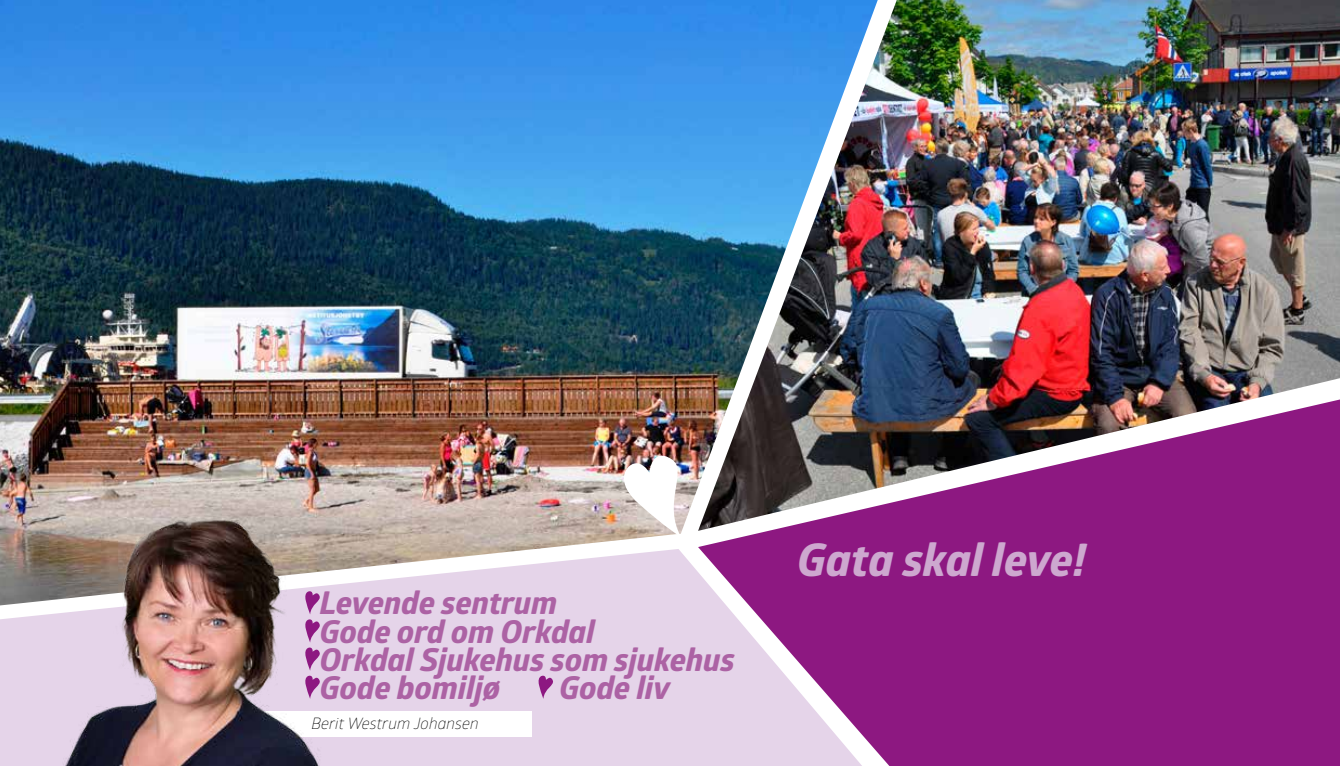
<style>
.page{position:relative;width:1340px;height:766px;background:#fff}
.page>*{position:absolute;margin:0;border:0;box-sizing:border-box;transform-origin:0 0}
.t1{font:italic 700 45px "Globerx";color:#cda8cf}
.t2{font:italic 700 31.5px/28.1px "Globerx";color:#ac62a4}
.t3{font:italic 300 15.75px "Glober";color:#000}
</style>
<div class="page">
<img style="left:0;top:0;width:698px;height:549px">
<svg style="left:0;top:549px;width:698px;height:216px;background:#e2d2e5"></svg>
<svg style="left:698px;top:530px;width:641px;height:235px;background:#9a3490"></svg>
<img style="left:610px;top:445px;width:78px;height:92px">
<img style="left:698px;top:0;width:641px;height:530px">
<svg style="left:536px;top:674px;width:19px;height:24px"></svg>
<div style="left:258px;top:711px;width:273px;height:26px;background:#fff"></div>
<img style="left:38px;top:478px;width:301px;height:287px">
<p class="t2" style="left:320px;top:588px;width:417px">Levende sentrum<br>Gode ord om Orkdal<br>Orkdal Sjukehus som sjukehus<br>Gode bomiljø</p>
<p class="t2" style="left:559px;top:673px;width:112px">Gode liv</p>
<p class="t3" style="left:311px;top:711px;width:169px">Berit Westrum Johansen</p>
<h1 class="t1" style="left:797px;top:527px;width:290px">Gata skal leve!</h1>
</div>
